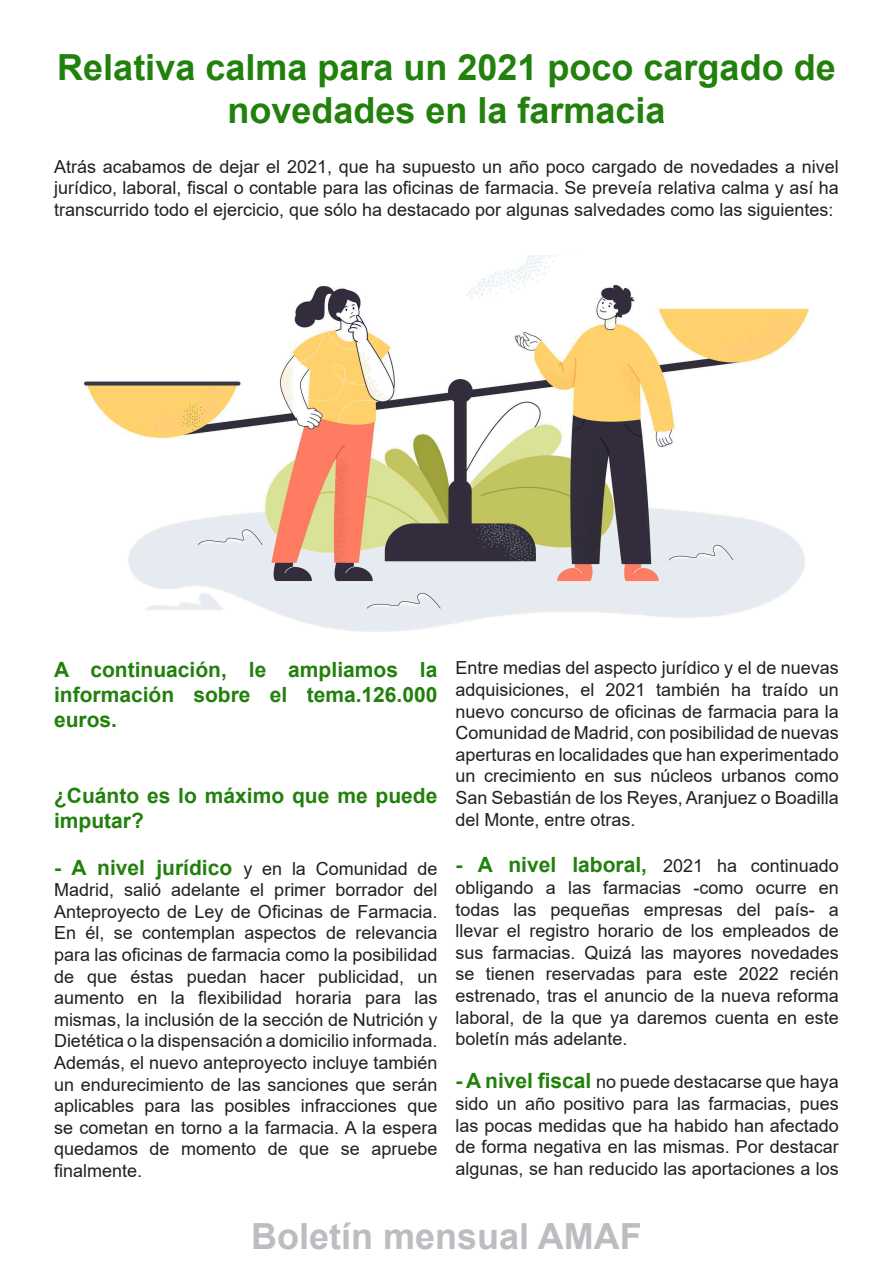
<style>
.page{position:relative;width:893px;height:1263px;background:#fff}
.page>*{position:absolute;margin:0;border:0;box-sizing:border-box;transform-origin:0 0}
.t1{font:700 36px/43.2px "Arial";color:#22800d;text-align:center}
.t2{font:700 36px "Arial";color:#bcbdc0}
.t3{font:700 21px/25.2px "Arial";color:#22800d;text-align:justify}
.t4{font:18px/21.6px "Arial";color:#231f20;text-align:justify}
.s1{font-weight:700;font-size:21px;color:#22800d}
</style>
<div class="page">
<img style="left:85px;top:255px;width:723px;height:376px">
<p class="t1" style="left:57px;top:46px;width:780px">Relativa calma para un 2021 poco cargado de novedades en la farmacia</p>
<p class="t4" style="left:54px;top:155px;width:786px">Atrás acabamos de dejar el 2021, que ha supuesto un año poco cargado de novedades a nivel jurídico, laboral, fiscal o contable para las oficinas de farmacia. Se preveía relativa calma y así ha transcurrido todo el ejercicio, que sólo ha destacado por algunas salvedades como las siguientes:</p>
<p class="t3" style="left:54px;top:657px;width:385px">A continuación, le ampliamos la información sobre el tema.126.000 euros.</p>
<p class="t3" style="left:54px;top:783px;width:385px">¿Cuánto es lo máximo que me puede imputar?</p>
<p class="t4" style="left:54px;top:857px;width:385px"><span class="s1">- A nivel jurídico</span> y en la Comunidad de Madrid, salió adelante el primer borrador del Anteproyecto de Ley de Oficinas de Farmacia.<br>En él, se contemplan aspectos de relevancia para las oficinas de farmacia como la posibilidad de que éstas puedan hacer publicidad, un aumento en la flexibilidad horaria para las mismas, la inclusión de la sección de Nutrición y Dietética o la dispensación a domicilio informada.<br>Además, el nuevo anteproyecto incluye también un endurecimiento de las sanciones que serán aplicables para las posibles infracciones que se cometan en torno a la farmacia. A la espera quedamos de momento de que se apruebe finalmente.</p>
<p class="t4" style="left:455px;top:657px;width:385px">Entre medias del aspecto jurídico y el de nuevas adquisiciones, el 2021 también ha traído un nuevo concurso de oficinas de farmacia para la Comunidad de Madrid, con posibilidad de nuevas aperturas en localidades que han experimentado un crecimiento en sus núcleos urbanos como San Sebastián de los Reyes, Aranjuez o Boadilla del Monte, entre otras.</p>
<p class="t4" style="left:455px;top:855px;width:385px"><span class="s1">- A nivel laboral,</span> 2021 ha continuado obligando a las farmacias -como ocurre en todas las pequeñas empresas del país- a llevar el registro horario de los empleados de sus farmacias. Quizá las mayores novedades se tienen reservadas para este 2022 recién estrenado, tras el anuncio de la nueva reforma laboral, de la que ya daremos cuenta en este boletín más adelante.</p>
<p class="t4" style="left:455px;top:1071px;width:385px"><span class="s1">- A nivel fiscal</span> no puede destacarse que haya sido un año positivo para las farmacias, pues las pocas medidas que ha habido han afectado de forma negativa en las mismas. Por destacar algunas, se han reducido las aportaciones a los</p>
<h1 class="t2" style="left:251px;top:1211px;width:392px">Boletín mensual AMAF</h1>
</div>
